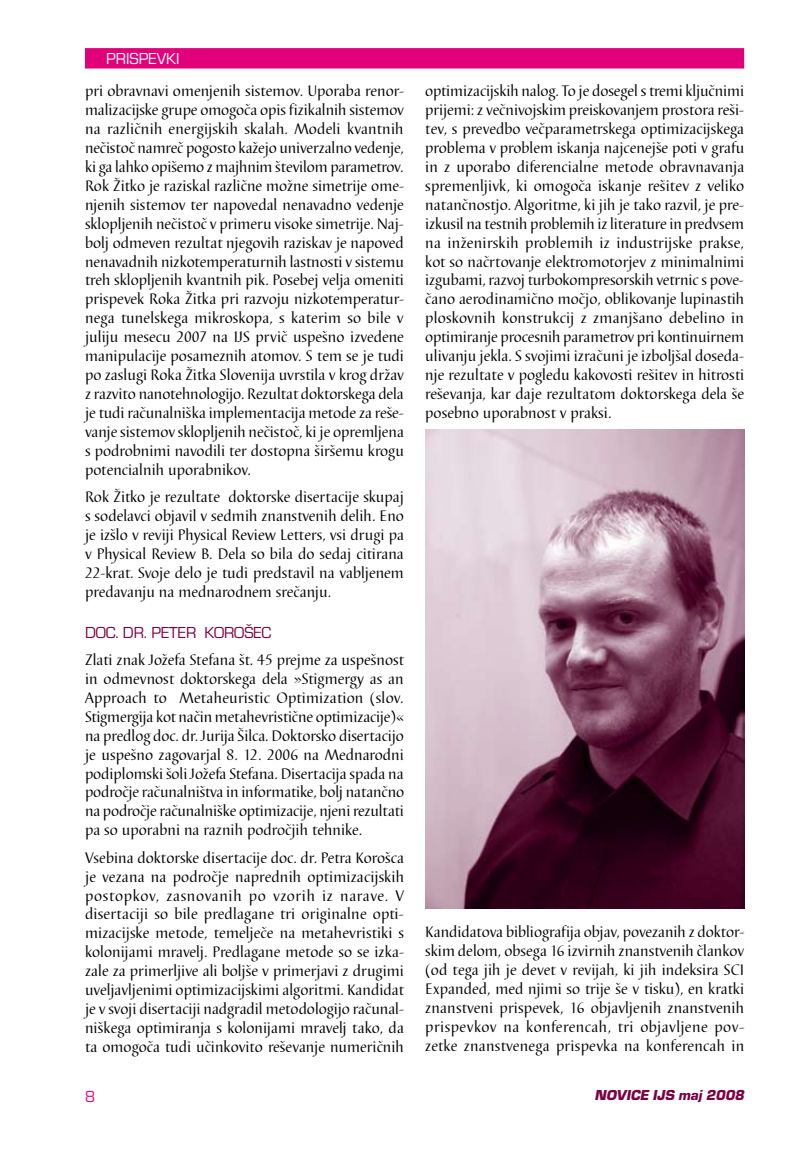
<style>
.page{position:relative;width:808px;height:1149px;background:#fff}
.page>*{position:absolute;margin:0;border:0;box-sizing:border-box;transform-origin:0 0}
.t1{font:16.5px "Eurostile TEE";color:#7c0042}
.t2{font:16.5px "Eurostile TEE";color:#fff}
.t3{font:16.5px "Eurostile TEE";color:#e2007a}
.t4{font:15.75px/18.9px "Barbedor TEE";color:#000;text-align:justify}
.t5{font:italic 15px "Eurostile TEE Blac";color:#7c0042}
</style>
<div class="page">
<div style="left:85px;top:48px;width:659px;height:20px;background:#e2007a;border:2px solid #e2007a"></div>
<img style="left:425px;top:429px;width:319px;height:479px">
<p class="t2" style="left:106px;top:50px;width:75px">PRISPEVKI</p>
<p class="t4" style="left:85px;top:82px;width:320px">pri obravnavi omenjenih sistemov. Uporaba renor&shy;malizacijske grupe omogoča opis fizikalnih sistemov na različnih energijskih skalah. Modeli kvantnih nečistoč namreč pogosto kažejo univerzalno vedenje, ki ga lahko opišemo z majhnim številom parametrov.<br>Rok Žitko je raziskal različne možne simetrije ome&shy;njenih sistemov ter napovedal nenavadno vedenje sklopljenih nečistoč v primeru visoke simetrije. Naj&shy;bolj odmeven rezultat njegovih raziskav je napoved nenavadnih nizkotemperaturnih lastnosti v sistemu treh sklopljenih kvantnih pik. Posebej velja omeniti prispevek Roka Žitka pri razvoju nizkotemperatur&shy;nega tunelskega mikroskopa, s katerim so bile v juliju mesecu 2007 na IJS prvič uspešno izvedene manipulacije posameznih atomov. S tem se je tudi po zaslugi Roka Žitka Slovenija uvrstila v krog držav z razvito nanotehnologijo. Rezultat doktorskega dela je tudi računalniška implementacija metode za reše&shy;vanje sistemov sklopljenih nečistoč, ki je opremljena s podrobnimi navodili ter dostopna širšemu krogu potencialnih uporabnikov.</p>
<p class="t4" style="left:85px;top:487px;width:320px">Rok Žitko je rezultate doktorske disertacije skupaj s sodelavci objavil v sedmih znanstvenih delih. Eno je izšlo v reviji Physical Review Letters, vsi drugi pa v Physical Review B. Dela so bila do sedaj citirana 22-krat. Svoje delo je tudi predstavil na vabljenem predavanju na mednarodnem srečanju.</p>
<p class="t1" style="left:85px;top:623px;width:187px">DOC. DR. PETER KOROŠEC</p>
<p class="t4" style="left:85px;top:650px;width:321px">Zlati znak Jožefa Stefana št. 45 prejme za uspešnost in odmevnost doktorskega dela »Stigmergy as an Approach to Metaheuristic Optimization (slov.<br>Stigmergija kot način metahevristične optimizacije)« na predlog doc. dr. Jurija Šilca. Doktorsko disertacijo je uspešno zagovarjal 8. 12. 2006 na Mednarodni podiplomski šoli Jožefa Stefana. Disertacija spada na področje računalništva in informatike, bolj natančno na področje računalniške optimizacije, njeni rezultati pa so uporabni na raznih področjih tehnike.</p>
<p class="t4" style="left:85px;top:848px;width:321px">Vsebina doktorske disertacije doc. dr. Petra Korošca je vezana na področje naprednih optimizacijskih postopkov, zasnovanih po vzorih iz narave. V disertaciji so bile predlagane tri originalne opti&shy;mizacijske metode, temelječe na metahevristiki s kolonijami mravelj. Predlagane metode so se izka&shy;zale za primerljive ali boljše v primerjavi z drugimi uveljavljenimi optimizacijskimi algoritmi. Kandidat je v svoji disertaciji nadgradil metodologijo računal&shy;niškega optimiranja s kolonijami mravelj tako, da ta omogoča tudi učinkovito reševanje numeričnih</p>
<p class="t4" style="left:425px;top:82px;width:321px">optimizacijskih nalog. To je dosegel s tremi ključnimi prijemi: z večnivojskim preiskovanjem prostora reši&shy;tev, s prevedbo večparametrskega optimizacijskega problema v problem iskanja najcenejše poti v grafu in z uporabo diferencialne metode obravnavanja spremenljivk, ki omogoča iskanje rešitev z veliko natančnostjo. Algoritme, ki jih je tako razvil, je pre&shy;izkusil na testnih problemih iz literature in predvsem na inženirskih problemih iz industrijske prakse, kot so načrtovanje elektromotorjev z minimalnimi izgubami, razvoj turbokompresorskih vetrnic s pove&shy;čano aerodinamično močjo, oblikovanje lupinastih ploskovnih konstrukcij z zmanjšano debelino in optimiranje procesnih parametrov pri kontinuirnem ulivanju jekla. S svojimi izračuni je izboljšal doseda&shy;nje rezultate v pogledu kakovosti rešitev in hitrosti reševanja, kar daje rezultatom doktorskega dela še posebno uporabnost v praksi.</p>
<p class="t4" style="left:425px;top:922px;width:321px">Kandidatova bibliografija objav, povezanih z doktor&shy;skim delom, obsega 16 izvirnih znanstvenih člankov (od tega jih je devet v revijah, ki jih indeksira SCI Expanded, med njimi so trije še v tisku), en kratki znanstveni prispevek, 16 objavljenih znanstvenih prispevkov na konferencah, tri objavljene pov&shy;zetke znanstvenega prispevka na konferencah in</p>
<p class="t3" style="left:85px;top:1087px;width:12px">8</p>
<p class="t5" style="left:594px;top:1085px;width:154px">NOVICE IJS maj2008</p>
</div>
